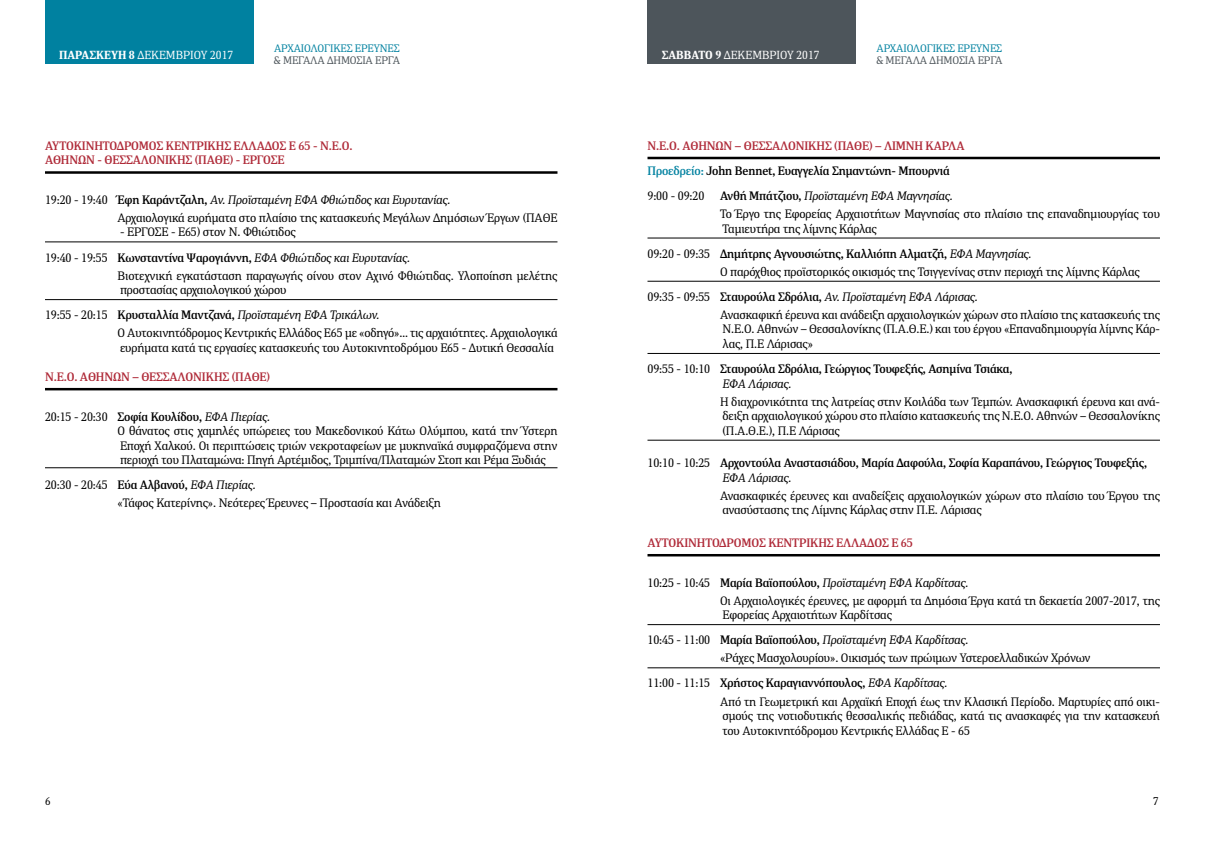
<style>
.page{position:relative;width:1205px;height:851px;background:#fff}
.page>*{position:absolute;margin:0;border:0;box-sizing:border-box;transform-origin:0 0}
.t1{font:12.25px/14.5px "PFDIN Serif";letter-spacing:-.01em;color:#000}
.t2{font:500 12.25px/25.1px "PFDIN Serif";letter-spacing:-.01em;color:#af2a38}
.t3{font:500 12.25px/14.5px "PFDIN Serif";letter-spacing:-.01em;color:#000}
.t4{font:11.75px "PFDIN Serif";color:#fff}
.t5{font:11.25px "PFDIN Serif";color:#000}
.t6{font:11px "PFDIN Serif";letter-spacing:-.01em;color:#4d555b}
.t7{font:10.88px "PFDIN Serif";letter-spacing:-.01em;color:#0081a0}
.s1{font-weight:700}
.s2{font-weight:500}
.s3{font-style:italic}
.s4{color:#0081a0}
.s5{color:#000}
.s6{font-weight:400;color:#000}
.s7{font-weight:400}
.s8{font-weight:400;font-style:italic}
</style>
<div class="page">
<div style="left:45px;top:0;width:208px;height:64px;background:#0081a0"></div>
<div style="left:647px;top:0;width:209px;height:64px;background:#4d555b"></div>
<hr style="left:45px;top:171px;width:512px;height:3px;background:#000">
<hr style="left:45px;top:242px;width:512px;height:1px;background:#000">
<hr style="left:45px;top:299px;width:512px;height:1px;background:#000">
<hr style="left:45px;top:388px;width:512px;height:2px;background:#000">
<hr style="left:45px;top:467px;width:512px;height:1px;background:#000">
<hr style="left:647px;top:157px;width:513px;height:2px;background:#000">
<hr style="left:647px;top:238px;width:513px;height:1px;background:#000">
<hr style="left:647px;top:281px;width:513px;height:1px;background:#000">
<hr style="left:647px;top:353px;width:513px;height:1px;background:#000">
<hr style="left:647px;top:440px;width:513px;height:1px;background:#000">
<hr style="left:647px;top:554px;width:513px;height:2px;background:#000">
<hr style="left:647px;top:624px;width:513px;height:1px;background:#000">
<hr style="left:647px;top:667px;width:513px;height:1px;background:#000">
<p class="t4" style="left:59px;top:47px;width:175px"><span class="s1">ΠΑΡΑΣΚΕΥΉ 8</span> ΔΕΚΕΜΒΡΊΟΥ 2017</p>
<p class="t7" style="left:274px;top:42px;width:127px">ΑΡΧΑΙΟΛΟΓΙΚΈΣ ΈΡΕΥΝΕΣ</p>
<p class="t6" style="left:273px;top:53px;width:128px">&amp; ΜΕΓΆΛΑ ΔΗΜΌΣΙΑ ΈΡΓΑ</p>
<p class="t4" style="left:662px;top:47px;width:159px"><span class="s1">ΣΑΒΒΑΤΟ 9</span> ΔΕΚΕΜΒΡΊΟΥ 2017</p>
<p class="t7" style="left:876px;top:42px;width:127px">ΑΡΧΑΙΟΛΟΓΙΚΈΣ ΈΡΕΥΝΕΣ</p>
<p class="t6" style="left:876px;top:53px;width:128px">&amp; ΜΕΓΆΛΑ ΔΗΜΌΣΙΑ ΈΡΓΑ</p>
<p class="t2" style="left:45px;top:138px;width:309px;line-height:14.5px">ΑΥΤΟΚΙΝΗΤΟΔΡΟΜΟΣ ΚΕΝΤΡΙΚΗΣ ΕΛΛΑΔΟΣ Ε 65 - Ν.Ε.Ο.<br>ΑΘΗΝΩΝ - ΘΕΣΣΑΛΟΝΙΚΗΣ (ΠΑΘΕ) - ΕΡΓΟΣΕ</p>
<p class="t1" style="left:117px;top:190px;width:441px;line-height:18px;text-indent:-72px">19:20 - 19:40 <span class="s2">Έφη Καράντζαλη,</span> <span class="s3">Αν. Προϊσταμένη ΕΦΑ Φθιώτιδος και Ευρυτανίας.<br></span>Αρχαιολογικά ευρήματα στο πλαίσιο της κατασκευής Μεγάλων Δημόσιων Έργων (ΠΑΘΕ</p>
<p class="t1" style="left:45px;top:219px;width:367px;line-height:25.1px;text-indent:75px">- ΕΡΓΟΣΕ - Ε65) στον Ν. Φθιώτιδος<br>19:40 - 19:55 <span class="s2">Κωνσταντίνα Ψαρογιάννη,</span> <span class="s3">ΕΦΑ Φθιώτιδος και Ευρυτανίας.</span></p>
<p class="t1" style="left:117px;top:268px;width:441px">Βιοτεχνική εγκατάσταση παραγωγής οίνου στον Αχινό Φθιώτιδας. Υλοποίηση μελέτης προστασίας αρχαιολογικού χώρου</p>
<p class="t1" style="left:117px;top:306px;width:441px;line-height:18px;text-indent:-72px">19:55 - 20:15 <span class="s2">Κρυσταλλία Μαντζανά,</span> <span class="s3">Προϊσταμένη ΕΦΑ Τρικάλων.<br></span>Ο Αυτοκινητόδρομος Κεντρικής Ελλάδος Ε65 με «οδηγό»… τις αρχαιότητες. Αρχαιολογικά</p>
<p class="t1" style="left:120px;top:340px;width:435px">ευρήματα κατά τις εργασίες κατασκευής του Αυτοκινητοδρόμου Ε65 - Δυτική Θεσσαλία</p>
<p class="t2" style="left:45px;top:364px;width:227px">Ν.Ε.Ο. ΑΘΗΝΩΝ – ΘΕΣΣΑΛΟΝΙΚΗΣ (ΠΑΘΕ)</p>
<p class="t1" style="left:117px;top:409px;width:441px;text-indent:-72px">20:15 - 20:30 <span class="s2">Σοφία Κουλίδου,</span> <span class="s3">ΕΦΑ Πιερίας.<br></span>Ο θάνατος στις χαμηλές υπώρειες του Μακεδονικού Κάτω Ολύμπου, κατά την Ύστερη Εποχή Χαλκού. Οι περιπτώσεις τριών νεκροταφείων με μυκηναϊκά συμφραζόμενα στην περιοχή του Πλαταμώνα: Πηγή Αρτέμιδος, Τριμπίνα/Πλαταμών Στοπ και Ρέμα Ξυδιάς</p>
<p class="t1" style="left:117px;top:476px;width:325px;line-height:18px;text-indent:-72px">20:30 - 20:45 <span class="s2">Εύα Αλβανού,</span> <span class="s3">ΕΦΑ Πιερίας.<br></span>«Τάφος Κατερίνης». Νεότερες Έρευνες – Προστασία και Ανάδειξη</p>
<p class="t2" style="left:647px;top:133px;width:318px">Ν.Ε.Ο. ΑΘΗΝΩΝ – ΘΕΣΣΑΛΟΝΙΚΗΣ (ΠΑΘΕ) – ΛΙΜΝΗ ΚΑΡΛΑ<br><span class="s4">Προεδρείο:</span> <span class="s5">John Bennet, Ευαγγελία Σημαντώνη- Μπουρνιά<br></span><span class="s6">9:00 - 09:20</span></p>
<p class="t1" style="left:720px;top:186px;width:441px;line-height:18px"><span class="s2">Ανθή Μπάτζιου,</span> <span class="s3">Προϊσταμένη ΕΦΑ Μαγνησίας.<br></span>Το Έργο της Εφορείας Αρχαιοτήτων Μαγνησίας στο πλαίσιο της επαναδημιουργίας του</p>
<p class="t1" style="left:647px;top:215px;width:385px;line-height:25.1px;text-indent:75px">Ταμιευτήρα της λίμνης Κάρλας<br>09:20 - 09:35 <span class="s2">Δημήτρης Αγνουσιώτης, Καλλιόπη Αλματζή,</span> <span class="s3">ΕΦΑ Μαγνησίας.</span></p>
<p class="t1" style="left:647px;top:259px;width:494px;line-height:25.1px;text-indent:72px">Ο παρόχθιος προϊστορικός οικισμός της Τσιγγενίνας στην περιοχή της λίμνης Κάρλας<br>09:35 - 09:55 <span class="s2">Σταυρούλα Σδρόλια,</span> <span class="s3">Αν. Προϊσταμένη ΕΦΑ Λάρισας.</span></p>
<p class="t1" style="left:720px;top:307px;width:441px;text-align:justify">Ανασκαφική έρευνα και ανάδειξη αρχαιολογικών χώρων στο πλαίσιο της κατασκευής της Ν.Ε.Ο. Αθηνών – Θεσσαλονίκης (Π.Α.Θ.Ε.) και του έργου «Επαναδημιουργία λίμνης Κάρ&shy;λας, Π.Ε Λάρισας»</p>
<p class="t3" style="left:722px;top:361px;width:291px;text-indent:-75px"><span class="s7">09:55 - 10:10</span> Σταυρούλα Σδρόλια, Γεώργιος Τουφεξής, Ασημίνα Τσιάκα,<br><span class="s8">ΕΦΑ Λάρισας.</span></p>
<p class="t1" style="left:720px;top:394px;width:441px;text-align:justify">Η διαχρονικότητα της λατρείας στην Κοιλάδα των Τεμπών. Ανασκαφική έρευνα και ανά&shy;δειξη αρχαιολογικού χώρου στο πλαίσιο κατασκευής της Ν.Ε.Ο. Αθηνών – Θεσσαλονίκης (Π.Α.Θ.Ε.), Π.Ε Λάρισας</p>
<p class="t3" style="left:722px;top:455px;width:426px;text-indent:-75px"><span class="s7">10:10 - 10:25</span> Αρχοντούλα Αναστασιάδου, Μαρία Δαφούλα, Σοφία Καραπάνου, Γεώργιος Τουφεξής,<br><span class="s8">ΕΦΑ Λάρισας.</span></p>
<p class="t1" style="left:720px;top:488px;width:441px">Ανασκαφικές έρευνες και αναδείξεις αρχαιολογικών χώρων στο πλαίσιο του Έργου της ανασύστασης της Λίμνης Κάρλας στην Π.Ε. Λάρισας</p>
<p class="t2" style="left:647px;top:530px;width:267px">ΑΥΤΟΚΙΝΗΤΟΔΡΟΜΟΣ ΚΕΝΤΡΙΚΗΣ ΕΛΛΑΔΟΣ Ε 65</p>
<p class="t1" style="left:720px;top:573px;width:441px;line-height:18px;text-indent:-72px">10:25 - 10:45 <span class="s2">Μαρία Βαϊοπούλου,</span> <span class="s3">Προϊσταμένη ΕΦΑ Καρδίτσας.<br></span>Οι Αρχαιολογικές έρευνες, με αφορμή τα Δημόσια Έργα κατά τη δεκαετία 2007-2017, της</p>
<p class="t1" style="left:647px;top:602px;width:322px;line-height:25.1px;text-align:center">Εφορείας Αρχαιοτήτων Καρδίτσας<br>10:45 - 11:00 <span class="s2">Μαρία Βαϊοπούλου,</span> <span class="s3">Προϊσταμένη ΕΦΑ Καρδίτσας.</span></p>
<p class="t1" style="left:647px;top:645px;width:445px;line-height:25.1px;text-indent:72px">«Ράχες Μασχολουρίου». Οικισμός των πρώιμων Υστεροελλαδικών Χρόνων<br>11:00 - 11:15 <span class="s2">Χρήστος Καραγιαννόπουλος,</span> <span class="s3">ΕΦΑ Καρδίτσας.</span></p>
<p class="t1" style="left:720px;top:693px;width:441px;text-align:justify">Από τη Γεωμετρική και Αρχαϊκή Εποχή έως την Κλασική Περίοδο. Μαρτυρίες από οικι&shy;σμούς της νοτιοδυτικής θεσσαλικής πεδιάδας, κατά τις ανασκαφές για την κατασκευή του Αυτοκινητόδρομου Κεντρικής Ελλάδας Ε - 65</p>
<p class="t5" style="left:45px;top:794px;width:7px">6</p>
<p class="t5" style="left:1153px;top:794px;width:7px">7</p>
</div>
